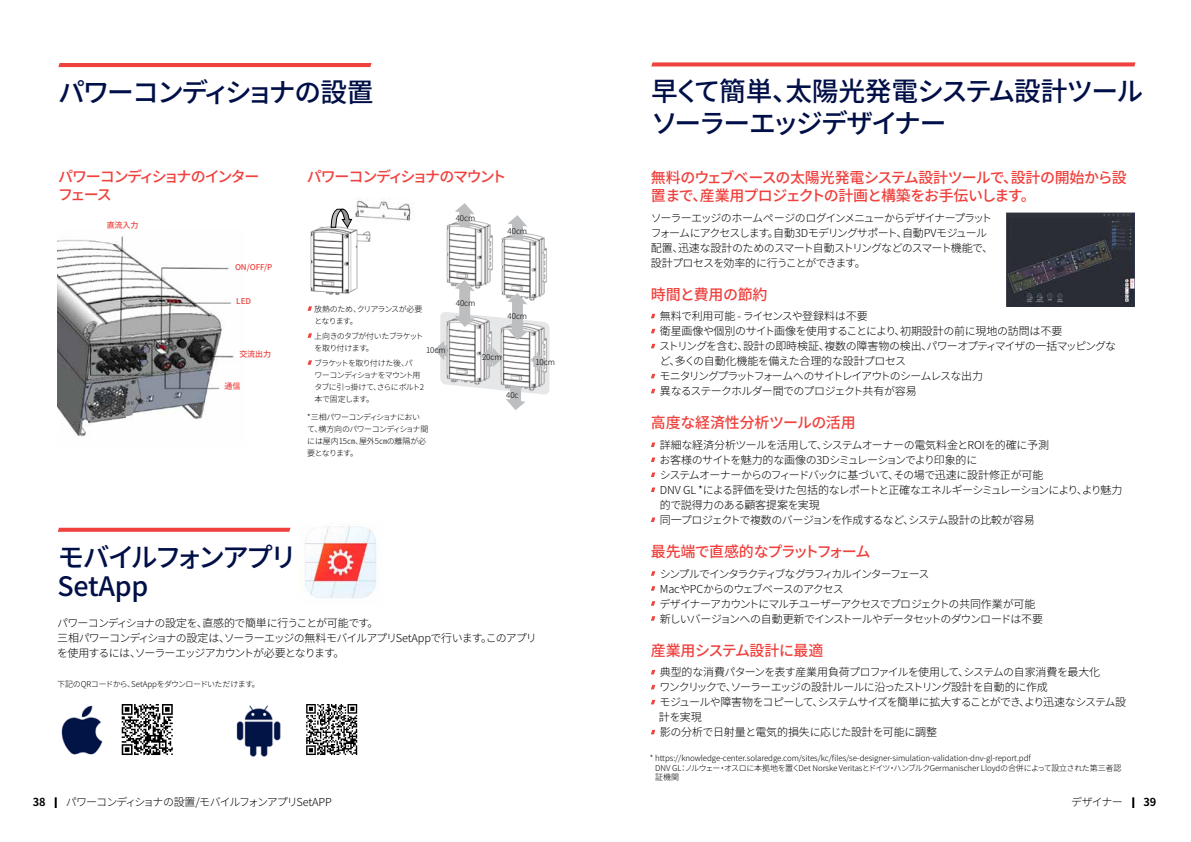
<style>
.page{position:relative;width:1191px;height:842px;background:#fff}
.page>*{position:absolute;margin:0;border:0;box-sizing:border-box;transform-origin:0 0}
.t1{font:500 26.8px/31.8px "Noto Sans JP";letter-spacing:-.075em;color:#000f47}
.t2{font:500 15px/18px "Noto Sans JP";letter-spacing:-.04em;color:#ef413d}
.t3{font:500 15px/18px "Noto Sans JP";letter-spacing:-.105em;color:#ef413d}
.t4{font:500 15px "Noto Sans JP";letter-spacing:-.065em;color:#ef413d}
.t5{font:500 15px "Noto Sans JP";letter-spacing:-.095em;color:#ef413d}
.t6{font:500 15px "Noto Sans JP";letter-spacing:-.01em;color:#ef413d}
.t7{font:500 15px "Noto Sans JP";letter-spacing:-.02em;color:#ef413d}
.t8{font:500 15px "Noto Sans JP";letter-spacing:-.025em;color:#ef413d}
.t9{font:300 11px/15px "Noto Sans JP";letter-spacing:-.065em;color:#000}
.t10{font:300 11px/15px "Noto Sans JP";letter-spacing:-.045em;color:#000}
.t11{font:300 11px/15px "Noto Sans JP";letter-spacing:-.09em;color:#000}
.t12{font:700 11px "Noto Sans JP";color:#000}
.t13{font:300 8px/9.6px "Noto Sans JP";letter-spacing:-.025em;color:#000}
.t14{font:300 8px/12px "Noto Sans JP";letter-spacing:-.065em;color:#000}
.t15{font:300 8px/12px "Noto Sans JP";letter-spacing:-.09em;color:#000}
.t16{font:300 8px/12px "Noto Sans JP";letter-spacing:-.075em;color:#000}
.t17{font:300 8px/12px "Noto Sans JP";letter-spacing:-.1em;color:#000}
.t18{font:500 8px "Noto Sans JP";letter-spacing:-.01em;color:#ef413d}
</style>
<div class="page">
<svg style="left:1132px;top:797px;width:2px;height:11px"></svg>
<svg style="left:55px;top:797px;width:2px;height:11px"></svg>
<svg style="left:651px;top:62px;width:484px;height:4px"></svg>
<svg style="left:651px;top:314px;width:4px;height:4px"></svg>
<svg style="left:651px;top:329px;width:4px;height:4px"></svg>
<svg style="left:651px;top:344px;width:4px;height:4px"></svg>
<svg style="left:651px;top:374px;width:4px;height:4px"></svg>
<svg style="left:651px;top:389px;width:4px;height:4px"></svg>
<svg style="left:651px;top:442px;width:4px;height:5px"></svg>
<svg style="left:651px;top:457px;width:4px;height:5px"></svg>
<svg style="left:651px;top:472px;width:4px;height:5px"></svg>
<svg style="left:651px;top:487px;width:4px;height:5px"></svg>
<svg style="left:651px;top:517px;width:4px;height:5px"></svg>
<svg style="left:651px;top:571px;width:4px;height:5px"></svg>
<svg style="left:651px;top:586px;width:4px;height:5px"></svg>
<svg style="left:651px;top:601px;width:4px;height:5px"></svg>
<svg style="left:651px;top:616px;width:4px;height:5px"></svg>
<svg style="left:651px;top:670px;width:4px;height:4px"></svg>
<svg style="left:651px;top:685px;width:4px;height:4px"></svg>
<svg style="left:651px;top:700px;width:4px;height:4px"></svg>
<svg style="left:651px;top:730px;width:4px;height:4px"></svg>
<img style="left:1006px;top:213px;width:128px;height:93px">
<svg style="left:308px;top:306px;width:4px;height:5px"></svg>
<svg style="left:308px;top:333px;width:4px;height:5px"></svg>
<svg style="left:308px;top:360px;width:4px;height:5px"></svg>
<img style="left:352px;top:198px;width:59px;height:23px">
<img style="left:310px;top:223px;width:61px;height:72px">
<svg style="left:331px;top:209px;width:21px;height:19px"></svg>
<img style="left:446px;top:220px;width:47px;height:60px">
<img style="left:501px;top:233px;width:46px;height:47px">
<svg style="left:455px;top:203px;width:19px;height:25px"></svg>
<svg style="left:507px;top:215px;width:20px;height:25px"></svg>
<svg style="left:434px;top:280px;width:115px;height:130px"></svg>
<svg style="left:58px;top:63px;width:313px;height:4px"></svg>
<svg style="left:58px;top:528px;width:232px;height:4px"></svg>
<svg style="left:122px;top:704px;width:51px;height:51px"></svg>
<svg style="left:306px;top:704px;width:51px;height:51px"></svg>
<img style="left:236px;top:705px;width:45px;height:51px">
<img style="left:61px;top:705px;width:42px;height:50px">
<img style="left:304px;top:526px;width:73px;height:72px">
<img style="left:58px;top:236px;width:176px;height:201px">
<h1 class="t1" style="left:58px;top:77px;width:317px">パワーコンディショナの設置</h1>
<h2 class="t3" style="left:58px;top:168px;width:203px">パワーコンディショナのインターフェース</h2>
<h2 class="t5" style="left:307px;top:169px;width:201px">パワーコンディショナのマウント</h2>
<p class="t13" style="left:456px;top:214px;width:21px">40cm</p>
<p class="t18" style="left:107px;top:221px;width:33px">直流入力</p>
<p class="t13" style="left:507px;top:226px;width:21px">40cm</p>
<p class="t18" style="left:235px;top:263px;width:39px">ON/OFF/P</p>
<p class="t18" style="left:236px;top:296px;width:16px">LED</p>
<p class="t18" style="left:239px;top:349px;width:33px">交流出力</p>
<p class="t18" style="left:224px;top:381px;width:17px">通信</p>
<p class="t17" style="left:314px;top:303px;width:110px">放熱のため、クリアランスが必要となります。</p>
<p class="t16" style="left:314px;top:330px;width:111px">上向きのタブが付いたブラケットを取り付けます。</p>
<p class="t15" style="left:314px;top:357px;width:111px">ブラケットを取り付けた後、パ<br>ワーコンディショナをマウント用タブに引っ掛けて、さらにボルト2本で固定します。</p>
<p class="t13" style="left:426px;top:346px;width:21px">10cm</p>
<p class="t14" style="left:307px;top:411px;width:123px">*三相パワーコンディショナにおいて、横方向のパワーコンディショナ間には屋内15㎝、屋外5㎝の離隔が必要となります。</p>
<p class="t13" style="left:456px;top:298px;width:21px">40cm</p>
<p class="t13" style="left:507px;top:311px;width:21px">40cm</p>
<p class="t13" style="left:482px;top:352px;width:21px">20cm</p>
<p class="t13" style="left:506px;top:391px;width:14px">40c</p>
<p class="t13" style="left:535px;top:358px;width:21px">10cm</p>
<h1 class="t1" style="left:58px;top:543px;width:241px;line-height:29px">モバイルフォンアプリ<br>SetApp</h1>
<p class="t9" style="left:57px;top:615px;width:481px">パワーコンディショナの設定を、直感的で簡単に行うことが可能です。<br>三相パワーコンディショナの設定は、ソーラーエッジの無料モバイルアプリSetAppで行います。このアプリを使用するには、ソーラーエッジアカウントが必要となります。</p>
<p class="t13" style="left:57px;top:679px;width:204px">下記のQRコードから、SetAppをダウンロードいただけます。</p>
<h1 class="t1" style="left:651px;top:76px;width:493px">早くて簡単、太陽光発電システム設計ツールソーラーエッジデザイナー</h1>
<h2 class="t2" style="left:651px;top:169px;width:477px">無料のウェブベースの太陽光発電システム設計ツールで、設計の開始から設置まで、産業用プロジェクトの計画と構築をお手伝いします。</h2>
<p class="t9" style="left:651px;top:210px;width:344px">ソーラーエッジのホームページのログインメニューからデザイナープラットフォームにアクセスします。自動3Dモデリングサポート、自動PVモジュール配置、迅速な設計のためのスマート自動ストリングなどのスマート機能で、設計プロセスを効率的に行うことができます。</p>
<h2 class="t8" style="left:651px;top:286px;width:118px">時間と費用の節約</h2>
<p class="t9" style="left:659px;top:309px;width:458px">無料で利用可能 - ライセンスや登録料は不要<br>衛星画像や個別のサイト画像を使用することにより、初期設計の前に現地の訪問は不要<br>ストリングを含む、設計の即時検証、複数の障害物の検出、パワーオプティマイザの一括マッピングなど、多くの自動化機能を備えた合理的な設計プロセス<br>モニタリングプラットフォームへのサイトレイアウトのシームレスな出力<br>異なるステークホルダー間でのプロジェクト共有が容易</p>
<h2 class="t6" style="left:651px;top:414px;width:206px">高度な経済性分析ツールの活用</h2>
<p class="t10" style="left:659px;top:438px;width:464px">詳細な経済分析ツールを活用して、システムオーナーの電気料金とROIを的確に予測<br>お客様のサイトを魅力的な画像の3Dシミュレーションでより印象的に<br>システムオーナーからのフィードバックに基づいて、その場で迅速に設計修正が可能<br>DNV GL *による評価を受けた包括的なレポートと正確なエネルギーシミュレーションにより、より魅力的で説得力のある顧客提案を実現<br>同一プロジェクトで複数のバージョンを作成するなど、システム設計の比較が容易</p>
<h2 class="t4" style="left:651px;top:543px;width:221px">最先端で直感的なプラットフォーム</h2>
<p class="t11" style="left:659px;top:566px;width:385px">シンプルでインタラクティブなグラフィカルインターフェース<br>MacやPCからのウェブベースのアクセス<br>デザイナーアカウントにマルチユーザーアクセスでプロジェクトの共同作業が可能新しいバージョンへの自動更新でインストールやデータセットのダウンロードは不要</p>
<h2 class="t7" style="left:651px;top:642px;width:174px">産業用システム設計に最適</h2>
<p class="t9" style="left:659px;top:665px;width:469px">典型的な消費パターンを表す産業用負荷プロファイルを使用して、システムの自家消費を最大化<br>ワンクリックで、ソーラーエッジの設計ルールに沿ったストリング設計を自動的に作成<br>モジュールや障害物をコピーして、システムサイズを簡単に拡大することができ、より迅速なシステム設計を実現<br>影の分析で日射量と電気的損失に応じた設計を可能に調整</p>
<p class="t13" style="left:655px;top:753px;width:468px;text-indent:-5px">* https://knowledge-center.solaredge.com/sites/kc/files/se-designer-simulation-validation-dnv-gl-report.pdf<br>DNV GL：ノルウェー・オスロに本拠地を置くDet Norske Veritasとドイツ・ハンブルクGermanischer Lloydの合併によって設立された第三者認証機関</p>
<p class="t11" style="left:66px;top:795px;width:267px">パワーコンディショナの設置/モバイルフォンアプリSetAPP</p>
<p class="t9" style="left:1071px;top:795px;width:53px">デザイナー</p>
<p class="t12" style="left:33px;top:796px;width:14px">38</p>
<p class="t12" style="left:1143px;top:796px;width:14px">39</p>
</div>
